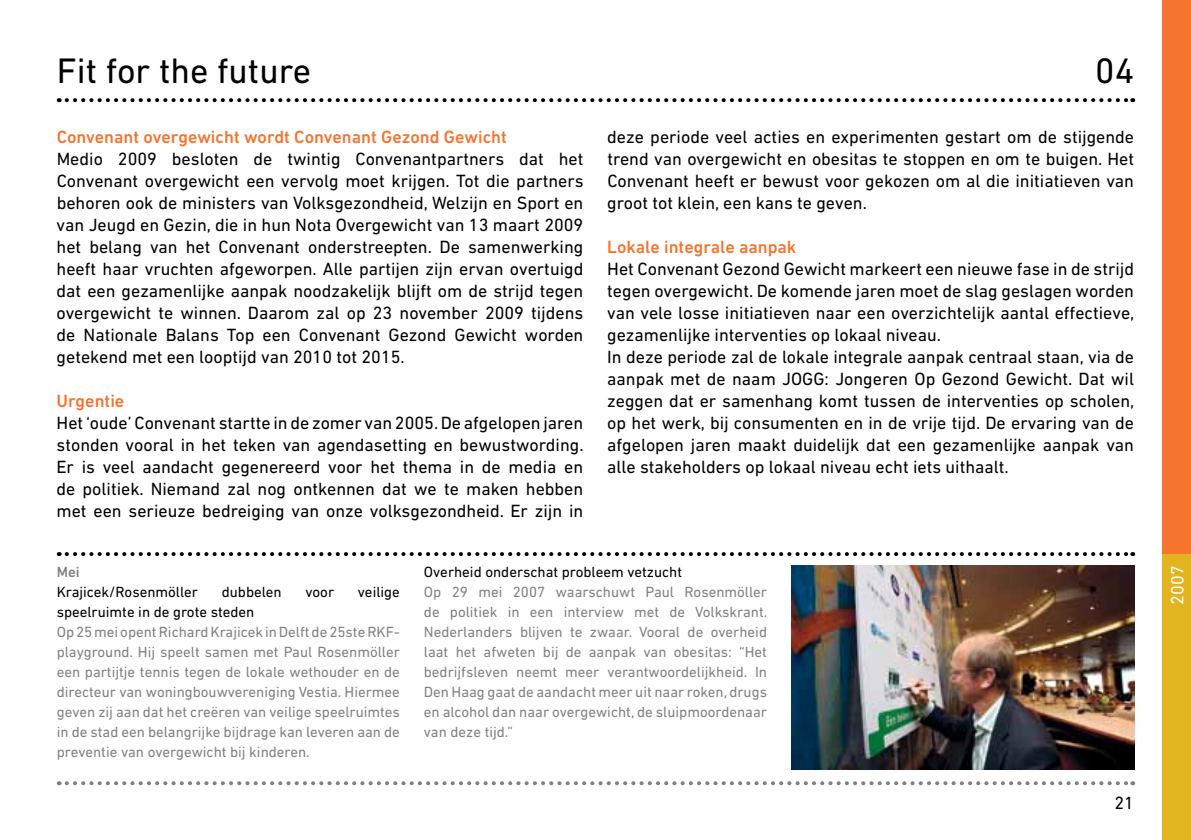
<style>
.page{position:relative;width:1191px;height:840px;background:#fff}
.page>*{position:absolute;margin:0;border:0;box-sizing:border-box;transform-origin:0 0}
.t1{font:36px "DIN Next LT Pro";color:#000}
.t2{font:18px/22px "DIN Next LT Pro";color:#000;text-align:justify}
.t3{font:500 18px "DIN Next LT Pro";color:#f5742e}
.t4{font:18px "DIN Next LT Pro";color:#fff}
.t5{font:15px/20px "DIN Next LT Pro";color:#818181;text-align:justify}
.t6{font:15px "DIN Next LT Pro";color:#000}
.t7{font:500 15px "DIN Next LT Pro";color:#818181}
</style>
<div class="page">
<svg style="left:67px;top:98px;width:1066px;height:4px"></svg>
<svg style="left:67px;top:781px;width:1066px;height:3px"></svg>
<svg style="left:67px;top:552px;width:1066px;height:3px"></svg>
<div style="left:1162px;top:553px;width:29px;height:286px;background:#e2b41f"></div>
<div style="left:1162px;top:0;width:29px;height:553px;background:#f5742e"></div>
<img style="left:791px;top:565px;width:343px;height:204px">
<h1 class="t1" style="left:57px;top:50px;width:256px">Fit for the future</h1>
<h1 class="t1" style="left:1095px;top:50px;width:41px">04</h1>
<p class="t3" style="left:57px;top:126px;width:452px">Convenant overgewicht wordt Convenant Gezond Gewicht</p>
<p class="t2" style="left:57px;top:147px;width:528px">Medio 2009 besloten de twintig Convenantpartners dat het Convenant overgewicht een vervolg moet krijgen. Tot die partners behoren ook de ministers van Volksgezondheid, Welzijn en Sport en van Jeugd en Gezin, die in hun Nota Overgewicht van 13 maart 2009 het belang van het Convenant onderstreepten. De samenwerking heeft haar vruchten afgeworpen. Alle partijen zijn ervan overtuigd dat een gezamenlijke aanpak noodzakelijk blijft om de strijd tegen overgewicht te winnen. Daarom zal op 23 november 2009 tijdens de Nationale Balans Top een Convenant Gezond Gewicht worden getekend met een looptijd van 2010 tot 2015.</p>
<p class="t3" style="left:57px;top:390px;width:69px">Urgentie</p>
<p class="t2" style="left:56px;top:411px;width:529px">Het‘oude’ Convenant startte in de zomer van 2005.De afgelopen jaren stonden vooral in het teken van agendasetting en bewustwording.<br>Er is veel aandacht gegenereerd voor het thema in de media en de politiek. Niemand zal nog ontkennen dat we te maken hebben met een serieuze bedreiging van onze volksgezondheid. Er zijn in</p>
<p class="t2" style="left:607px;top:125px;width:528px">deze periode veel acties en experimenten gestart om de stijgende trend van overgewicht en obesitas te stoppen en om te buigen. Het Convenant heeft er bewust voor gekozen om al die initiatieven van groot tot klein, een kans te geven.</p>
<p class="t3" style="left:607px;top:236px;width:190px">Lokale integrale aanpak</p>
<p class="t2" style="left:607px;top:257px;width:529px;text-align:left">Het Convenant Gezond Gewicht markeert een nieuwe fase in de strijd tegen overgewicht. De komende jaren moet de slag geslagen worden van vele losse initiatieven naar een overzichtelijk aantal effectieve, gezamenlijke interventies op lokaal niveau.<br>In deze periode zal de lokale integrale aanpak centraal staan, via de aanpak met de naam JOGG: Jongeren Op Gezond Gewicht. Dat wil zeggen dat er samenhang komt tussen de interventies op scholen, op het werk, bij consumenten en in de vrije tijd. De ervaring van de afgelopen jaren maakt duidelijk dat een gezamenlijke aanpak van alle stakeholders op lokaal niveau echt iets uithaalt.</p>
<p class="t7" style="left:57px;top:562px;width:25px">Mei</p>
<p class="t6" style="left:57px;top:583px;width:143px">Krajicek/Rosenmöller</p>
<p class="t6" style="left:222px;top:583px;width:61px">dubbelen</p>
<p class="t6" style="left:305px;top:583px;width:30px">voor</p>
<p class="t6" style="left:358px;top:583px;width:43px">veilige</p>
<p class="t6" style="left:57px;top:603px;width:199px">speelruimte in de grote steden</p>
<p class="t5" style="left:57px;top:621px;width:345px">Op25mei opentRichardKrajicek inDelftde25steRKF&shy;playground. Hij speelt samen met Paul Rosenmöller een partijtje tennis tegen de lokale wethouder en de directeur van woningbouwvereniging Vestia. Hiermee geven zij aan dat het creëren van veilige speelruimtes in de stad een belangrijke bijdrage kan leveren aan de preventie van overgewicht bij kinderen.</p>
<p class="t6" style="left:424px;top:562px;width:260px">Overheid onderschat probleem vetzucht</p>
<p class="t5" style="left:424px;top:581px;width:345px">Op 29 mei 2007 waarschuwt Paul Rosenmöller de politiek in een interview met de Volkskrant.<br>Nederlanders blijven te zwaar. Vooral de overheid laat het afweten bij de aanpak van obesitas: “Het bedrijfsleven neemt meer verantwoordelijkheid. In Den Haag gaat de aandacht meer uit naar roken, drugs en alcohol dan naar overgewicht, de sluipmoordenaar van deze tijd.”</p>
<p class="t2" style="left:1114px;top:790px;width:21px">21</p>
<p class="t4" style="left:1167px;top:604px;width:41px;rotate:-90deg">2007</p>
</div>
